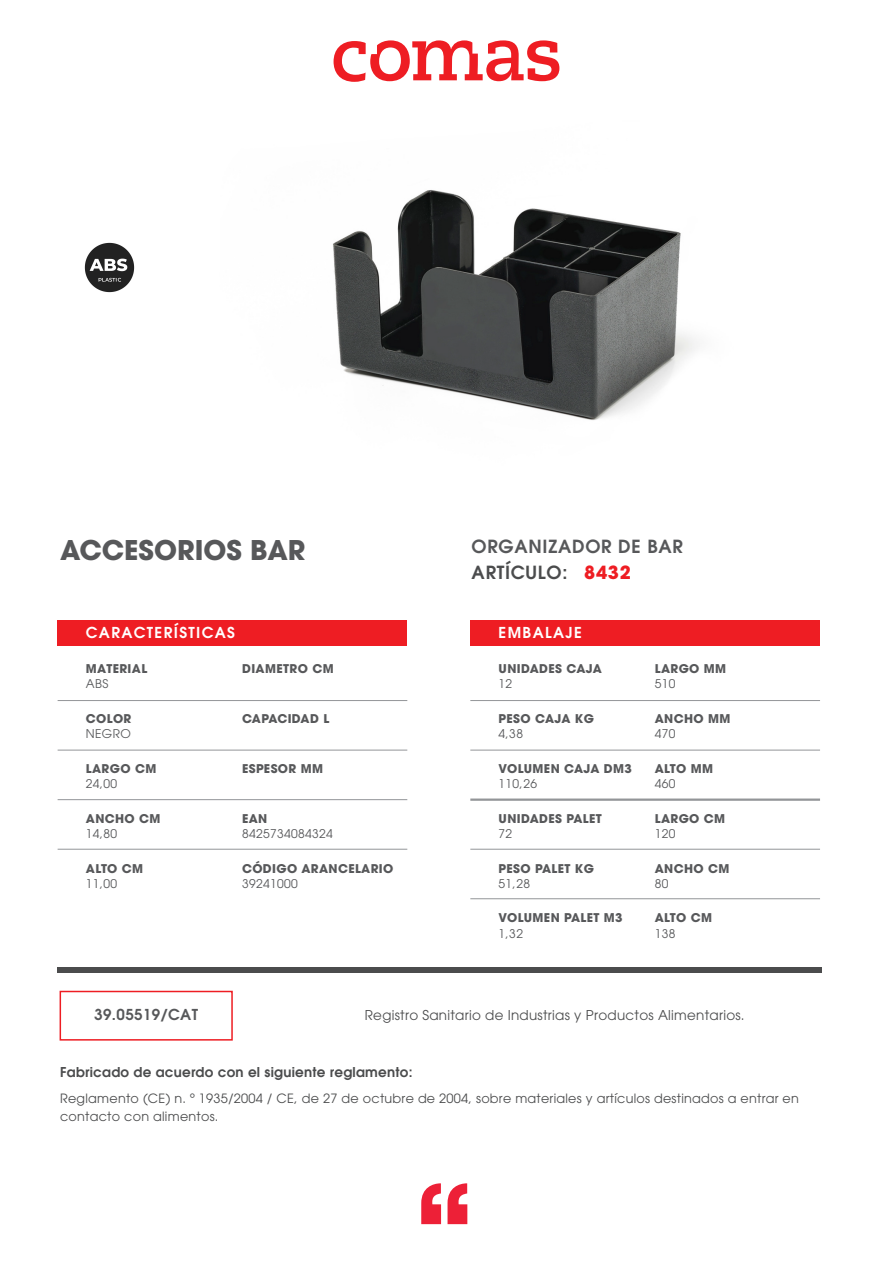
<style>
.page{position:relative;width:893px;height:1263px;background:#fff}
.page>*{position:absolute;margin:0;border:0;box-sizing:border-box;transform-origin:0 0}
.t1{font:700 27px "Avant Garde";color:#57585a}
.t2{font:600 18px/25.7px "Avant Garde";letter-spacing:.04em;color:#57585a}
.t3{font:600 15px "Avant Garde";letter-spacing:.09em;color:#fff}
.t4{font:600 15px "Avant Garde";letter-spacing:.03em;color:#57585a}
.t5{font:13.5px "Avant Garde";letter-spacing:.02em;color:#4b4c4d}
.t6{font:600 13.5px "Avant Garde";letter-spacing:.02em;color:#4b4c4d}
.t7{font:12.75px/18px "Avant Garde";letter-spacing:.02em;color:#4b4c4d}
.t8{font:700 12px "Avant Garde";letter-spacing:.03em;color:#57585a}
.t9{font:12px "Avant Garde";letter-spacing:.03em;color:#57585a}
.t10{font:700 12px "Avant Garde";letter-spacing:.01em;color:#57585a}
.s1{color:#4b4c4d}
.s2{font-weight:700;color:#ee1d23}
</style>
<div class="page">
<svg style="left:421px;top:1183px;width:20px;height:41px"></svg>
<svg style="left:448px;top:1183px;width:19px;height:41px"></svg>
<svg style="left:334px;top:40px;width:225px;height:42px"></svg>
<div style="left:58px;top:620px;width:349px;height:25px;background:#ee1d23"></div>
<div style="left:58px;top:967px;width:764px;height:6px;background:#4b4c4d"></div>
<hr style="left:58px;top:700px;width:349px;height:1px;background:#939598">
<hr style="left:58px;top:750px;width:349px;height:1px;background:#939598">
<hr style="left:58px;top:799px;width:349px;height:1px;background:#939598">
<hr style="left:58px;top:849px;width:349px;height:1px;background:#939598">
<div style="left:470px;top:620px;width:350px;height:25px;background:#ee1d23"></div>
<hr style="left:470px;top:700px;width:350px;height:1px;background:#939598">
<hr style="left:470px;top:750px;width:350px;height:1px;background:#939598">
<hr style="left:470px;top:798px;width:350px;height:3px;background:#939598">
<hr style="left:470px;top:849px;width:350px;height:1px;background:#939598">
<hr style="left:470px;top:898px;width:350px;height:1px;background:#939598">
<div style="left:60px;top:991px;width:173px;height:49px;border:2px solid #ee1d23"></div>
<img style="left:84px;top:242px;width:51px;height:51px">
<img style="left:333px;top:190px;width:365px;height:230px">
<h1 class="t1" style="left:60px;top:532px;width:247px">ACCESORIOS BAR</h1>
<h2 class="t2" style="left:472px;top:533px;width:213px">ORGANIZADOR DE BAR<br><span class="s1">ARTÍCULO:</span> <span class="s2">8432</span></h2>
<p class="t3" style="left:86px;top:623px;width:151px">CARACTERÍSTICAS</p>
<p class="t8" style="left:86px;top:661px;width:63px">MATERIAL</p>
<p class="t9" style="left:86px;top:677px;width:24px">ABS</p>
<p class="t8" style="left:242px;top:661px;width:93px">DIAMETRO CM</p>
<p class="t8" style="left:86px;top:711px;width:47px">COLOR</p>
<p class="t9" style="left:86px;top:727px;width:46px">NEGRO</p>
<p class="t8" style="left:86px;top:761px;width:72px">LARGO CM</p>
<p class="t9" style="left:86px;top:777px;width:33px">24,00</p>
<p class="t8" style="left:86px;top:810px;width:76px">ANCHO CM</p>
<p class="t9" style="left:86px;top:826px;width:33px">14,80</p>
<p class="t8" style="left:86px;top:860px;width:59px">ALTO CM</p>
<p class="t9" style="left:86px;top:876px;width:33px">11,00</p>
<p class="t10" style="left:242px;top:711px;width:89px">CAPACIDAD L</p>
<p class="t8" style="left:242px;top:761px;width:83px">ESPESOR MM</p>
<p class="t8" style="left:242px;top:810px;width:27px">EAN</p>
<p class="t9" style="left:242px;top:826px;width:92px">8425734084324</p>
<p class="t8" style="left:242px;top:860px;width:153px">CÓDIGO ARANCELARIO</p>
<p class="t9" style="left:242px;top:876px;width:57px">39241000</p>
<p class="t3" style="left:499px;top:623px;width:85px">EMBALAJE</p>
<p class="t8" style="left:499px;top:661px;width:105px">UNIDADES CAJA</p>
<p class="t9" style="left:499px;top:677px;width:15px">12</p>
<p class="t8" style="left:499px;top:711px;width:97px">PESO CAJA KG</p>
<p class="t9" style="left:499px;top:727px;width:26px">4,38</p>
<p class="t8" style="left:499px;top:761px;width:135px">VOLUMEN CAJA DM3</p>
<p class="t9" style="left:499px;top:777px;width:40px">110,26</p>
<p class="t8" style="left:499px;top:810px;width:105px">UNIDADES PALET</p>
<p class="t9" style="left:499px;top:826px;width:15px">72</p>
<p class="t8" style="left:499px;top:860px;width:97px">PESO PALET KG</p>
<p class="t9" style="left:499px;top:876px;width:33px">51,28</p>
<p class="t8" style="left:499px;top:910px;width:126px">VOLUMEN PALET M3</p>
<p class="t9" style="left:499px;top:926px;width:26px">1,32</p>
<p class="t8" style="left:655px;top:661px;width:73px">LARGO MM</p>
<p class="t9" style="left:655px;top:677px;width:22px">510</p>
<p class="t8" style="left:655px;top:711px;width:77px">ANCHO MM</p>
<p class="t9" style="left:655px;top:727px;width:22px">470</p>
<p class="t8" style="left:655px;top:761px;width:60px">ALTO MM</p>
<p class="t9" style="left:655px;top:777px;width:22px">460</p>
<p class="t8" style="left:655px;top:810px;width:72px">LARGO CM</p>
<p class="t9" style="left:655px;top:826px;width:22px">120</p>
<p class="t8" style="left:655px;top:860px;width:76px">ANCHO CM</p>
<p class="t9" style="left:655px;top:876px;width:15px">80</p>
<p class="t8" style="left:655px;top:910px;width:59px">ALTO CM</p>
<p class="t9" style="left:655px;top:926px;width:22px">138</p>
<p class="t4" style="left:94px;top:1005px;width:105px">39.05519/CAT</p>
<p class="t5" style="left:365px;top:1007px;width:381px">Registro Sanitario de Industrias y Productos Alimentarios.</p>
<p class="t6" style="left:60px;top:1063px;width:354px">Fabricado de acuerdo con el siguiente reglamento:</p>
<p class="t7" style="left:60px;top:1090px;width:740px">Reglamento (CE) n. º 1935/2004 / CE, de 27 de octubre de 2004, sobre materiales y artículos destinados a entrar en contacto con alimentos.</p>
</div>
